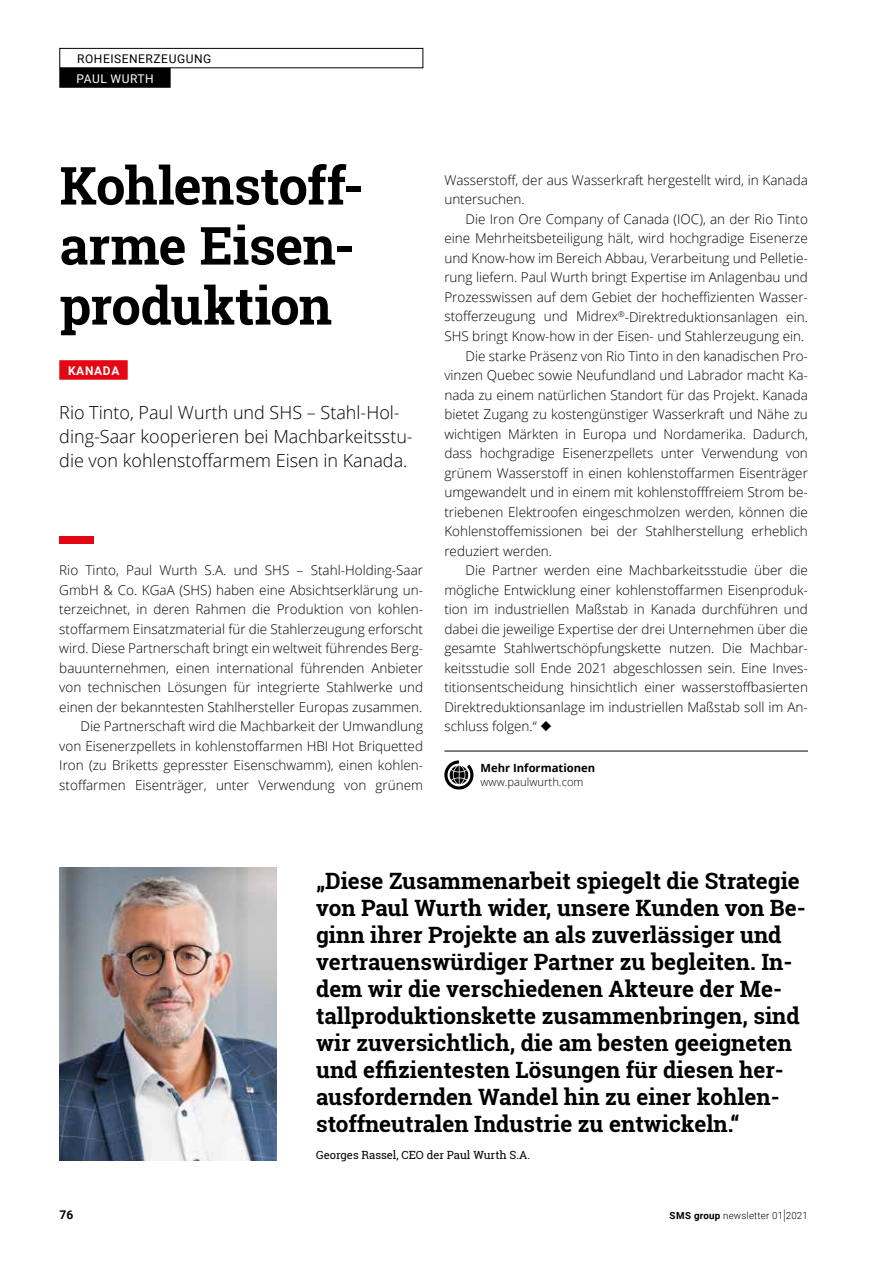
<style>
.page{position:relative;width:893px;height:1263px;background:#fff}
.page>*{position:absolute;margin:0;border:0;box-sizing:border-box;transform-origin:0 0}
.t1{font:700 52.5px/60px "Roboto Slab";letter-spacing:-.01em;color:#000;text-align:justify}
.t2{font:700 22.5px/27px "Roboto Slab";color:#000}
.t3{font:300 18px/24px "Open Sans";color:#000}
.t4{font:300 13.5px/19.5px "Open Sans";color:#000;text-align:right}
.t5{font:12px "Roboto";letter-spacing:.045em;color:#000}
.t6{font:12px "Roboto";letter-spacing:.045em;color:#fff}
.t7{font:700 12px "Roboto";letter-spacing:.055em;color:#fff}
.t8{font:700 12px "Roboto";color:#000}
.t9{font:11.25px "Roboto Slab";color:#000}
.t10{font:700 11.25px "Open Sans";color:#000}
.t11{font:300 11.25px "Open Sans";color:#000}
.t12{font:300 9.75px "Roboto";letter-spacing:.02em;color:#000}
.s1{font-weight:700}
.s2{font-size:14.7px}
</style>
<div class="page">
<div style="left:59px;top:536px;width:34px;height:8px;background:#e30613"></div>
<img style="left:60px;top:868px;width:216px;height:292px">
<div style="left:59px;top:360px;width:69px;height:20px;background:#e30613"></div>
<svg style="left:444px;top:760px;width:30px;height:30px"></svg>
<hr style="left:444px;top:751px;width:364px;height:1px;background:#000">
<div style="left:60px;top:48px;width:363px;height:20px;border:1px solid #000"></div>
<div style="left:59px;top:68px;width:112px;height:20px;background:#000"></div>
<p class="t5" style="left:77px;top:50px;width:136px">ROHEISENERZEUGUNG</p>
<p class="t6" style="left:77px;top:70px;width:79px">PAUL WURTH</p>
<h1 class="t1" style="left:60px;top:155px;width:299px">Kohlenstoff&shy;arme Eisen&shy;produktion</h1>
<p class="t7" style="left:68px;top:363px;width:53px">KANADA</p>
<h3 class="t3" style="left:59px;top:400px;width:355px">Rio Tinto, Paul Wurth und SHS – Stahl-Hol&shy;ding-Saar kooperieren bei Machbarkeitsstu&shy;die von kohlenstoffarmem Eisen in Kanada.</h3>
<p class="t4" style="left:59px;top:560px;width:365px">Rio Tinto, Paul Wurth S.A. und SHS – Stahl-Holding-Saar GmbH &amp; Co. KGaA (SHS) haben eine Absichtserklärung un&shy;terzeichnet, in deren Rahmen die Produktion von kohlen&shy;stoffarmem Einsatzmaterial für die Stahlerzeugung erforscht wird. Diese Partnerschaft bringt ein weltweit führendes Berg&shy;bauunternehmen, einen international führenden Anbieter von technischen Lösungen für integrierte Stahlwerke und einen der bekanntesten Stahlhersteller Europas zusammen.<br>Die Partnerschaft wird die Machbarkeit der Umwandlung von Eisenerzpellets in kohlenstoffarmen HBI Hot Briquetted Iron (zu Briketts gepresster Eisenschwamm), einen kohlen&shy;stoffarmen Eisenträger, unter Verwendung von grünem</p>
<p class="t4" style="left:444px;top:170px;width:365px;text-align:left">Wasserstoff, der aus Wasserkraft hergestellt wird, in Kanada untersuchen.</p>
<p class="t4" style="left:466px;top:209px;width:344px">Die Iron Ore Company of Canada (IOC), an der Rio Tinto</p>
<p class="t4" style="left:444px;top:228px;width:365px">eine Mehrheitsbeteiligung hält, wird hochgradige Eisenerze</p>
<p class="t4" style="left:444px;top:248px;width:365px">und Know-how im Bereich Abbau, Verarbeitung und Pelletie-</p>
<p class="t4" style="left:444px;top:267px;width:365px">rung liefern. Paul Wurth bringt Expertise im Anlagenbau und</p>
<p class="t4" style="left:444px;top:287px;width:365px">Prozesswissen auf dem Gebiet der hocheffizienten Wasser-</p>
<p class="t4" style="left:444px;top:307px;width:365px">stofferzeugung und Midrex<sup>®</sup>-Direktreduktionsanlagen ein.</p>
<p class="t4" style="left:444px;top:326px;width:362px">SHS bringt Know-how in der Eisen- und Stahlerzeugung ein.</p>
<p class="t4" style="left:466px;top:346px;width:344px">Die starke Präsenz von Rio Tinto in den kanadischen Pro-</p>
<p class="t4" style="left:444px;top:365px;width:365px">vinzen Quebec sowie Neufundland und Labrador macht Ka-</p>
<p class="t4" style="left:444px;top:384px;width:365px">nada zu einem natürlichen Standort für das Projekt. Kanada</p>
<p class="t4" style="left:444px;top:404px;width:365px">bietet Zugang zu kostengünstiger Wasserkraft und Nähe zu</p>
<p class="t4" style="left:444px;top:423px;width:365px">wichtigen Märkten in Europa und Nordamerika. Dadurch,</p>
<p class="t4" style="left:444px;top:443px;width:365px">dass hochgradige Eisenerzpellets unter Verwendung von</p>
<p class="t4" style="left:444px;top:462px;width:365px">grünem Wasserstoff in einen kohlenstoffarmen Eisenträger</p>
<p class="t4" style="left:444px;top:482px;width:365px">umgewandelt und in einem mit kohlenstofffreiem Strom be-</p>
<p class="t4" style="left:444px;top:501px;width:365px">triebenen Elektroofen eingeschmolzen werden, können die</p>
<p class="t4" style="left:444px;top:521px;width:365px">Kohlenstoffemissionen bei der Stahlherstellung erheblich</p>
<p class="t4" style="left:444px;top:540px;width:109px">reduziert werden.</p>
<p class="t4" style="left:466px;top:560px;width:344px">Die Partner werden eine Machbarkeitsstudie über die</p>
<p class="t4" style="left:444px;top:579px;width:365px">mögliche Entwicklung einer kohlenstoffarmen Eisenproduk-</p>
<p class="t4" style="left:444px;top:599px;width:365px">tion im industriellen Maßstab in Kanada durchführen und</p>
<p class="t4" style="left:444px;top:618px;width:365px">dabei die jeweilige Expertise der drei Unternehmen über die</p>
<p class="t4" style="left:444px;top:638px;width:365px">gesamte Stahlwertschöpfungskette nutzen. Die Machbar-</p>
<p class="t4" style="left:444px;top:657px;width:364px">keitsstudie soll Ende 2021 abgeschlossen sein. Eine Inves-</p>
<p class="t4" style="left:444px;top:677px;width:365px">titionsentscheidung hinsichtlich einer wasserstoffbasierten</p>
<p class="t4" style="left:444px;top:696px;width:365px">Direktreduktionsanlage im industriellen Maßstab soll im An-</p>
<p class="t4" style="left:444px;top:716px;width:109px">schluss folgen.“ ◆</p>
<p class="t10" style="left:480px;top:760px;width:116px">Mehr Informationen</p>
<p class="t11" style="left:480px;top:774px;width:105px">www.paulwurth.com</p>
<p class="t2" style="left:316px;top:867px;width:491px">„Diese Zusammenarbeit spiegelt die Strategie von Paul Wurth wider, unsere Kunden von Be&shy;ginn ihrer Projekte an als zuverlässiger und vertrauenswürdiger Partner zu begleiten. In&shy;dem wir die verschiedenen Akteure der Me&shy;tallproduktionskette zusammenbringen, sind wir zuversichtlich, die am besten geeigneten und effizientesten Lösungen für diesen her&shy;ausfordernden Wandel hin zu einer kohlen&shy;stoffneutralen Industrie zu entwickeln.“</p>
<p class="t9" style="left:316px;top:1147px;width:215px">Georges Rassel, CEO der Paul Wurth S.A.</p>
<p class="t8" style="left:60px;top:1206px;width:16px">76</p>
<p class="t12" style="left:670px;top:1208px;width:140px"><span class="s1">SMS group</span> newsletter 01<span class="s2">|</span>2021</p>
</div>
